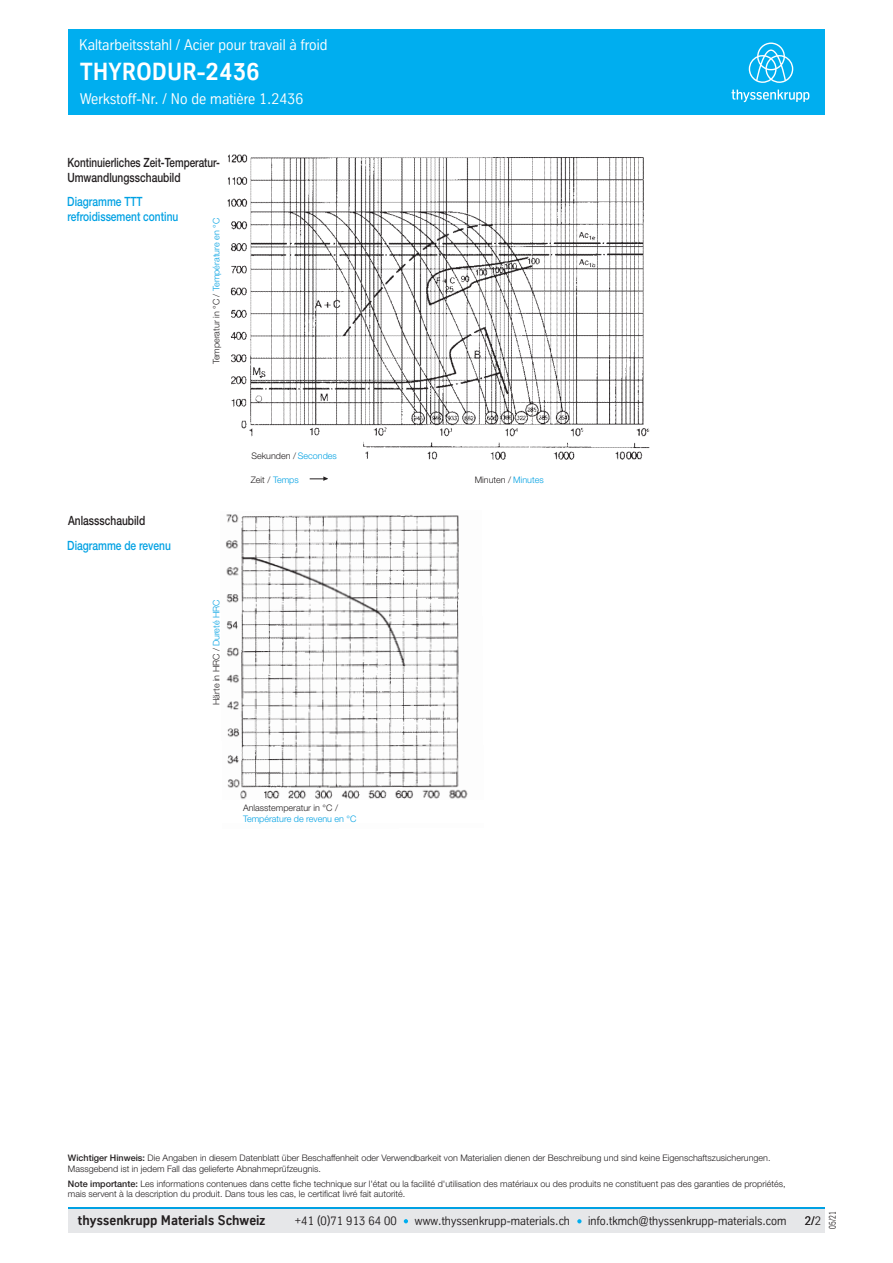
<style>
.page{position:relative;width:893px;height:1263px;background:#fff}
.page>*{position:absolute;margin:0;border:0;box-sizing:border-box;transform-origin:0 0}
.t1{font:700 24px "TK Type";color:#fff}
.t2{font:15px "TK Type";color:#fff}
.t3{font:700 13.5px "TK Type";color:#231f20}
.t4{font:500 12.75px/15px "Helvetica Neue LT Std";color:#231f20;scale:.78 1}
.t5{font:500 12.75px "Helvetica Neue LT Std";color:#00a1e3;scale:.8 1}
.t6{font:500 12.75px "Helvetica Neue LT Std";color:#231f20;scale:.8 1}
.t7{font:12px "TK Type";color:#231f20}
.t8{font:9.45px "TK Type";color:#231f20;scale:.75 1}
.t9{font:300 9px/10.6px "Helvetica Neue LT Std";color:#231f20}
.t10{font:300 9px "Helvetica Neue LT Std";color:#00a1e3}
.s1{color:#00a1e3}
.s2{font-weight:500}
</style>
<div class="page">
<div style="left:68px;top:29px;width:757px;height:85px;background:#00aeef"></div>
<svg style="left:749px;top:43px;width:44px;height:40px"></svg>
<svg style="left:731px;top:90px;width:78px;height:12px"></svg>
<div style="left:68px;top:1208px;width:757px;height:25px;background:#e6e7e9"></div>
<hr style="left:68px;top:1207px;width:757px;height:1px;background:#00a1e3">
<svg style="left:404px;top:1219px;width:4px;height:4px"></svg>
<svg style="left:577px;top:1219px;width:4px;height:4px"></svg>
<img style="left:227px;top:154px;width:423px;height:306px">
<img style="left:226px;top:514px;width:242px;height:285px">
<svg style="left:310px;top:476px;width:18px;height:5px"></svg>
<h2 class="t2" style="left:79px;top:38px;width:250px">Kaltarbeitsstahl / Acier pour travail à froid</h2>
<h1 class="t1" style="left:80px;top:61px;width:181px">THYRODUR-2436</h1>
<h2 class="t2" style="left:80px;top:92px;width:225px">Werkstoff-Nr. / No de matière 1.2436</h2>
<h3 class="t4" style="left:67px;top:157px;width:197px">Kontinuierliches Zeit-Temperatur-<br>Umwandlungsschaubild</h3>
<h3 class="t5" style="left:67px;top:212px;width:140px">refroidissement continu</h3>
<h3 class="t5" style="left:67px;top:197px;width:96px">Diagramme TTT</h3>
<p class="t9" style="left:212px;top:364px;width:148px;rotate:-90deg">Temperatur in °C / <span class="s1">Température en °C</span></p>
<h3 class="t6" style="left:68px;top:516px;width:98px">Anlassschaubild</h3>
<h3 class="t5" style="left:67px;top:541px;width:131px">Diagramme de revenu</h3>
<p class="t9" style="left:251px;top:452px;width:87px">Sekunden / <span class="s1">Secondes</span></p>
<p class="t9" style="left:251px;top:475px;width:49px">Zeit / <span class="s1">Temps</span></p>
<p class="t9" style="left:475px;top:475px;width:71px">Minuten / <span class="s1">Minutes</span></p>
<p class="t9" style="left:212px;top:705px;width:107px;rotate:-90deg">Härte in HRC / <span class="s1">Dureté HRC</span></p>
<p class="t9" style="left:243px;top:804px;width:96px">Anlasstemperatur in °C /</p>
<p class="t10" style="left:243px;top:815px;width:115px">Température de revenu en °C</p>
<p class="t9" style="left:68px;top:1154px;width:704px"><span class="s2">Wichtiger Hinweis:</span> Die Angaben in diesem Datenblatt über Beschaffenheit oder Verwendbarkeit von Materialien dienen der Beschreibung und sind keine Eigenschaftszusicherungen.<br>Massgebend ist in jedem Fall das gelieferte Abnahmeprüfzeugnis.</p>
<p class="t9" style="left:68px;top:1179px;width:719px"><span class="s2">Note importante:</span> Les informations contenues dans cette fiche technique sur l'état ou la facilité d'utilisation des matériaux ou des produits ne constituent pas des garanties de propriétés, mais servent à la description du produit. Dans tous les cas, le certificat livré fait autorité.</p>
<h3 class="t3" style="left:78px;top:1215px;width:189px">thyssenkrupp Materials Schweiz</h3>
<h3 class="t7" style="left:295px;top:1216px;width:104px">+41 (0)71 913 64 00</h3>
<h3 class="t7" style="left:415px;top:1216px;width:157px">www.thyssenkrupp-materials.ch</h3>
<h3 class="t7" style="left:588px;top:1216px;width:200px">info.tkmch@thyssenkrupp-materials.com</h3>
<p class="t8" style="left:828px;top:1229px;width:25px;rotate:-90deg">05/21</p>
<h3 class="t7" style="left:805px;top:1216px;width:18px">2/2</h3>
</div>
